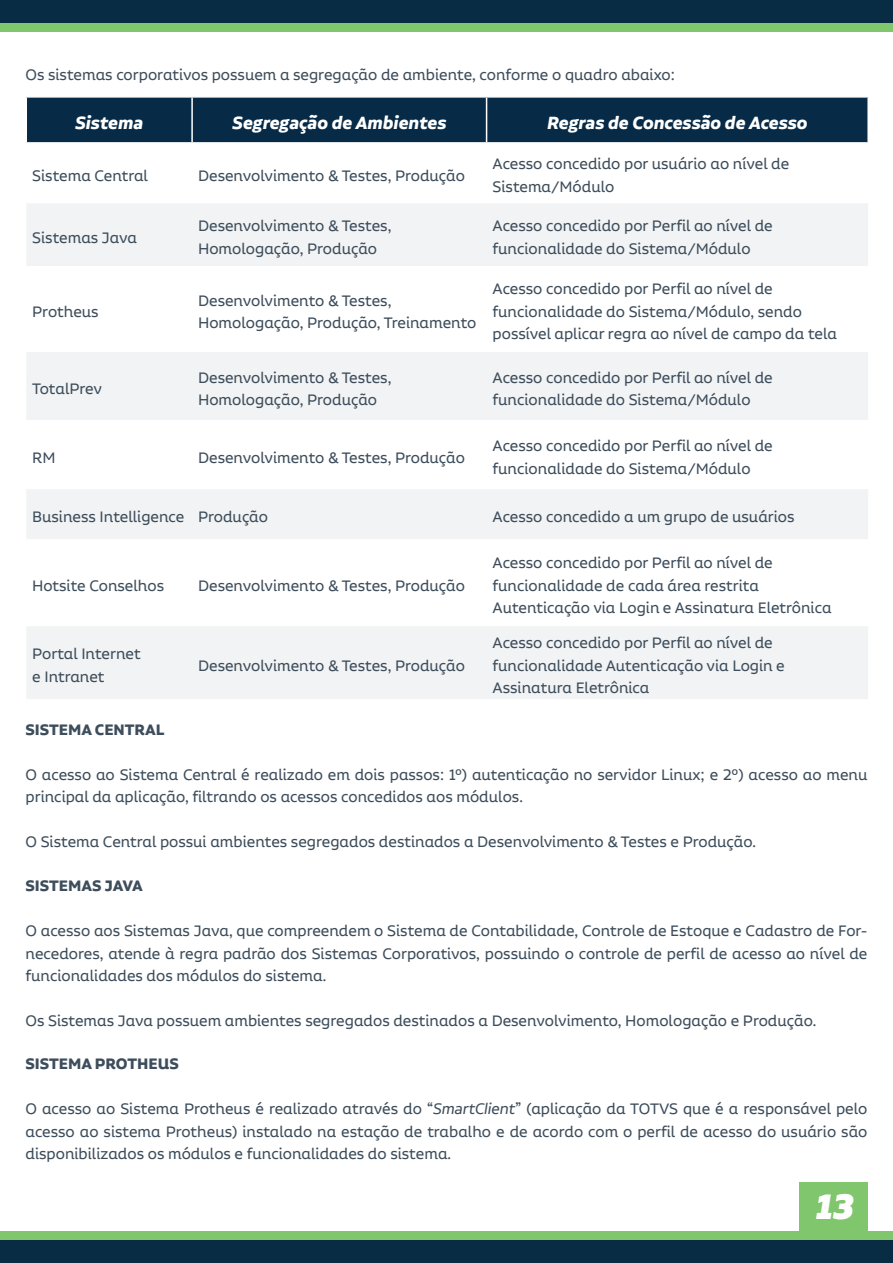
<style>
.page{position:relative;width:893px;height:1263px;background:#fff}
.page>*{position:absolute;margin:0;border:0;box-sizing:border-box;transform-origin:0 0}
.t1{font:italic 900 42px "Aalto Sans Essential Alt";color:#fff}
.t2{font:italic 700 21px "Aalto Sans Essential Alt";color:#fff}
.t3{font:18px/22.5px "Aalto Sans Essential Alt";color:#3d4d5b}
.t4{font:700 18px "Aalto Sans Essential Alt";color:#3d4d5b}
.s1{font-style:italic}
</style>
<div class="page">
<div style="left:0;top:1235px;width:893px;height:28px;background:#092c45"></div>
<div style="left:0;top:0;width:893px;height:28px;background:#092c45"></div>
<div style="left:0;top:1231px;width:893px;height:9px;background:#7fc66c"></div>
<div style="left:0;top:23px;width:893px;height:9px;background:#7fc66c"></div>
<div style="left:799px;top:1182px;width:68px;height:53px;background:#7fc66c"></div>
<div style="left:27px;top:98px;width:840px;height:44px;background:#072b47"></div>
<svg style="left:27px;top:203px;width:841px;height:336px;fill:#f2f3f4"></svg>
<div style="left:27px;top:626px;width:841px;height:73px;background:#f2f3f4"></div>
<hr style="left:191px;top:98px;width:2px;height:44px;background:#fff">
<hr style="left:486px;top:98px;width:1px;height:44px;background:#fff">
<p class="t3" style="left:26px;top:63px;width:651px">Os sistemas corporativos possuem a segregação de ambiente, conforme o quadro abaixo:</p>
<p class="t2" style="left:75px;top:111px;width:70px">Sistema</p>
<p class="t2" style="left:232px;top:111px;width:216px">Segregação de Ambientes</p>
<p class="t2" style="left:547px;top:111px;width:262px">Regras de Concessão de Acesso</p>
<p class="t3" style="left:32px;top:164px;width:117px">Sistema Central</p>
<p class="t3" style="left:198px;top:164px;width:268px">Desenvolvimento &amp; Testes, Produção</p>
<p class="t3" style="left:493px;top:152px;width:298px">Acesso concedido por usuário ao nível de<br>Sistema/Módulo</p>
<p class="t3" style="left:32px;top:226px;width:106px">Sistemas Java</p>
<p class="t3" style="left:198px;top:214px;width:195px">Desenvolvimento &amp; Testes,<br>Homologação, Produção</p>
<p class="t3" style="left:493px;top:214px;width:282px">Acesso concedido por Perfil ao nível de funcionalidade do Sistema/Módulo</p>
<p class="t3" style="left:32px;top:300px;width:68px">Protheus</p>
<p class="t3" style="left:198px;top:289px;width:280px">Desenvolvimento &amp; Testes,<br>Homologação, Produção, Treinamento</p>
<p class="t3" style="left:493px;top:278px;width:346px">Acesso concedido por Perfil ao nível de funcionalidade do Sistema/Módulo, sendo possível aplicar regra ao nível de campo da tela</p>
<p class="t3" style="left:32px;top:377px;width:71px">TotalPrev</p>
<p class="t3" style="left:198px;top:366px;width:195px">Desenvolvimento &amp; Testes,<br>Homologação, Produção</p>
<p class="t3" style="left:493px;top:366px;width:282px">Acesso concedido por Perfil ao nível de funcionalidade do Sistema/Módulo</p>
<p class="t3" style="left:32px;top:446px;width:25px">RM</p>
<p class="t3" style="left:198px;top:446px;width:268px">Desenvolvimento &amp; Testes, Produção</p>
<p class="t3" style="left:493px;top:434px;width:282px">Acesso concedido por Perfil ao nível de funcionalidade do Sistema/Módulo</p>
<p class="t3" style="left:32px;top:505px;width:237px">Business Intelligence Produção</p>
<p class="t3" style="left:493px;top:505px;width:303px">Acesso concedido a um grupo de usuários</p>
<p class="t3" style="left:32px;top:574px;width:133px">Hotsite Conselhos</p>
<p class="t3" style="left:198px;top:574px;width:268px">Desenvolvimento &amp; Testes, Produção</p>
<p class="t3" style="left:32px;top:642px;width:110px">Portal Internet e Intranet</p>
<p class="t3" style="left:198px;top:654px;width:268px">Desenvolvimento &amp; Testes, Produção</p>
<p class="t3" style="left:493px;top:551px;width:340px">Acesso concedido por Perfil ao nível de funcionalidade de cada área restrita<br>Autenticação via Login e Assinatura Eletrônica</p>
<p class="t3" style="left:493px;top:631px;width:294px">Acesso concedido por Perfil ao nível de funcionalidade Autenticação via Login e<br>Assinatura Eletrônica</p>
<p class="t4" style="left:26px;top:719px;width:140px">SISTEMA CENTRAL</p>
<p class="t3" style="left:26px;top:763px;width:843px">O acesso ao Sistema Central é realizado em dois passos: 1º) autenticação no servidor Linux; e 2º) acesso ao menu principal da aplicação, filtrando os acessos concedidos aos módulos.</p>
<p class="t3" style="left:26px;top:830px;width:732px">O Sistema Central possui ambientes segregados destinados a Desenvolvimento &amp; Testes e Produção.</p>
<p class="t4" style="left:26px;top:875px;width:119px">SISTEMAS JAVA</p>
<p class="t3" style="left:26px;top:919px;width:843px;text-align:justify">O acesso aos Sistemas Java, que compreendem o Sistema de Contabilidade, Controle de Estoque e Cadastro de For&shy;necedores, atende à regra padrão dos Sistemas Corporativos, possuindo o controle de perfil de acesso ao nível de funcionalidades dos módulos do sistema.</p>
<p class="t3" style="left:26px;top:1009px;width:792px">Os Sistemas Java possuem ambientes segregados destinados a Desenvolvimento, Homologação e Produção.</p>
<p class="t4" style="left:26px;top:1054px;width:155px">SISTEMA PROTHEUS</p>
<p class="t3" style="left:26px;top:1097px;width:843px;text-align:justify">O acesso ao Sistema Protheus é realizado através do “<span class="s1">SmartClient</span>” (aplicação da TOTVS que é a responsável pelo acesso ao sistema Protheus) instalado na estação de trabalho e de acordo com o perfil de acesso do usuário são disponibilizados os módulos e funcionalidades do sistema.</p>
<h1 class="t1" style="left:816px;top:1182px;width:40px">13</h1>
</div>
